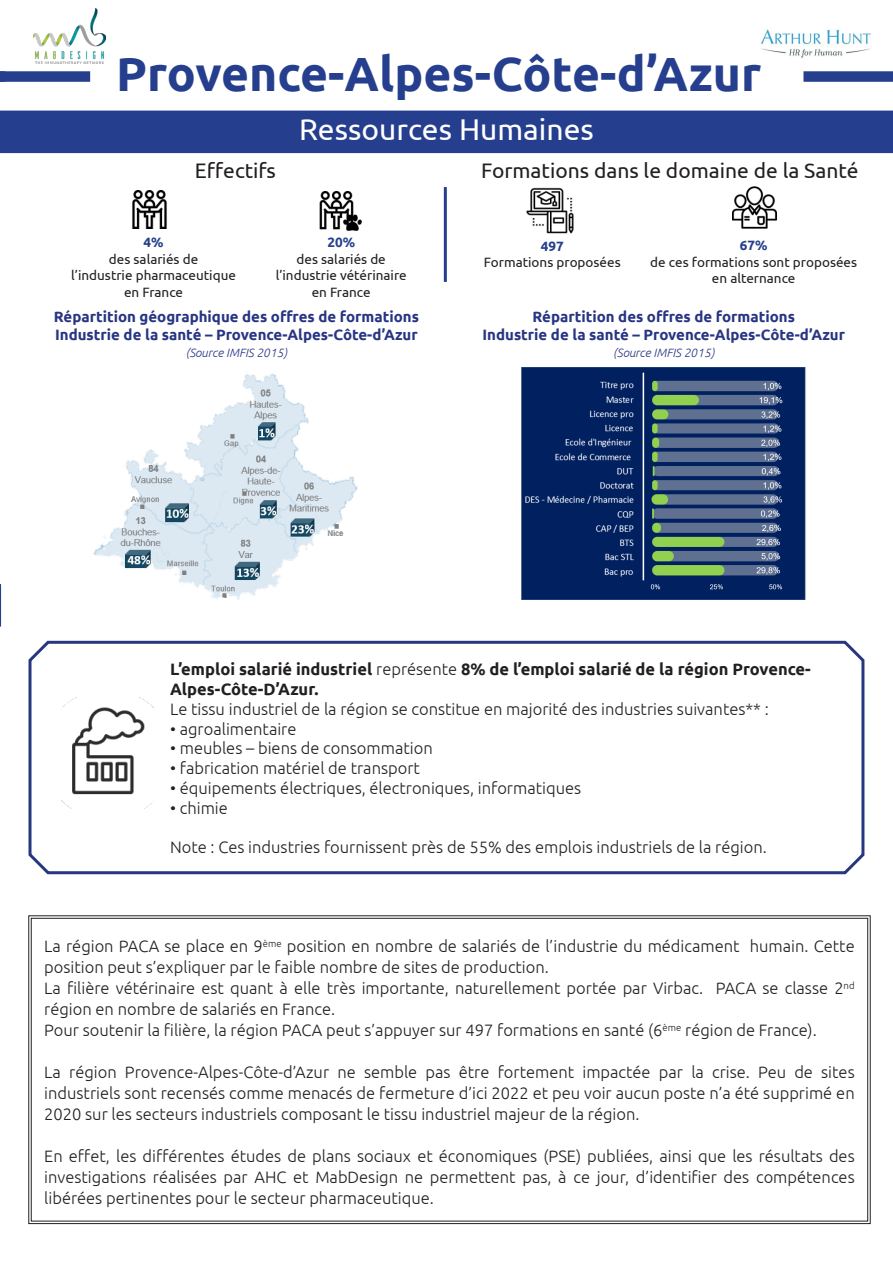
<style>
.page{position:relative;width:893px;height:1263px;background:#fff}
.page>*{position:absolute;margin:0;border:0;box-sizing:border-box;transform-origin:0 0}
.t1{font:700 48px "Ubuntu";color:#253f8e}
.t2{font:30px "Ubuntu";color:#fff}
.t3{font:21px "Ubuntu";color:#231f20}
.t4{font:300 16.5px/21px "Ubuntu";color:#231f20}
.t5{font:700 16.5px/19.8px "Ubuntu";color:#231f20}
.t6{font:700 15px "Ubuntu";color:#283583}
.t7{font:13.5px/16.5px "Ubuntu";color:#231f20;text-align:center}
.t8{font:700 13.5px "Ubuntu";color:#253f8e}
.t9{font:italic 300 12px "Ubuntu";color:#283583}
.s1{font-weight:300}
</style>
<div class="page">
<svg style="left:0;top:584px;width:1px;height:43px"></svg>
<div style="left:0;top:111px;width:893px;height:42px;background:#253f8e"></div>
<img style="left:132px;top:191px;width:35px;height:38px">
<img style="left:319px;top:191px;width:43px;height:40px">
<img style="left:732px;top:187px;width:44px;height:42px">
<img style="left:526px;top:187px;width:48px;height:47px">
<hr style="left:444px;top:187px;width:3px;height:95px;background:#253f8e">
<svg style="left:28px;top:915px;width:843px;height:309px"></svg>
<div style="left:0;top:71px;width:90px;height:11px;background:#253f8e"></div>
<div style="left:803px;top:71px;width:90px;height:11px;background:#253f8e"></div>
<img style="left:93px;top:373px;width:264px;height:227px">
<img style="left:521px;top:367px;width:285px;height:232px">
<img style="left:34px;top:9px;width:72px;height:55px">
<img style="left:761px;top:29px;width:110px;height:29px">
<svg style="left:28px;top:640px;width:837px;height:235px"></svg>
<img style="left:62px;top:698px;width:92px;height:110px">
<p class="t1" style="left:116px;top:45px;width:647px">Provence-Alpes-Côte-d’Azur</p>
<p class="t2" style="left:299px;top:111px;width:296px">Ressources Humaines</p>
<p class="t3" style="left:195px;top:158px;width:83px">Effectifs</p>
<p class="t3" style="left:481px;top:158px;width:379px">Formations dans le domaine de la Santé</p>
<p class="t8" style="left:144px;top:234px;width:22px">4%</p>
<p class="t7" style="left:109px;top:250px;width:91px">des salariés de</p>
<p class="t7" style="left:71px;top:267px;width:166px">l’industrie pharmaceutique</p>
<p class="t7" style="left:124px;top:283px;width:61px">en France</p>
<p class="t8" style="left:327px;top:234px;width:29px">20%</p>
<p class="t7" style="left:297px;top:250px;width:91px">des salariés de</p>
<p class="t7" style="left:276px;top:267px;width:133px">l’industrie vétérinaire</p>
<p class="t7" style="left:312px;top:283px;width:61px">en France</p>
<p class="t6" style="left:54px;top:307px;width:366px">Répartition géographique des offres de formations</p>
<p class="t6" style="left:55px;top:325px;width:364px">Industrie de la santé – Provence-Alpes-Côte-d’Azur</p>
<p class="t9" style="left:186px;top:345px;width:103px">(Source IMFIS 2015)</p>
<p class="t8" style="left:541px;top:238px;width:25px">497</p>
<p class="t7" style="left:484px;top:254px;width:138px">Formations proposées</p>
<p class="t8" style="left:740px;top:237px;width:29px">67%</p>
<p class="t7" style="left:650px;top:253px;width:208px">de ces formations sont proposées en alternance</p>
<p class="t6" style="left:533px;top:307px;width:264px">Répartition des offres de formations</p>
<p class="t6" style="left:483px;top:325px;width:364px">Industrie de la santé – Provence-Alpes-Côte-d’Azur</p>
<p class="t9" style="left:613px;top:345px;width:103px">(Source IMFIS 2015)</p>
<p class="t5" style="left:170px;top:659px;width:642px">L’emploi salarié industriel <span class="s1">représente</span> 8% de l’emploi salarié de la région Provence-<br>Alpes-Côte-D’Azur.</p>
<p class="t4" style="left:170px;top:698px;width:600px">Le tissu industriel de la région se constitue en majorité des industries suivantes** :</p>
<p class="t4" style="left:170px;top:718px;width:128px">• agroalimentaire</p>
<p class="t4" style="left:170px;top:737px;width:264px">• meubles – biens de consommation</p>
<p class="t4" style="left:170px;top:757px;width:251px">• fabrication matériel de transport</p>
<p class="t4" style="left:170px;top:777px;width:413px">• équipements électriques, électroniques, informatiques</p>
<p class="t4" style="left:170px;top:797px;width:59px">• chimie</p>
<p class="t4" style="left:170px;top:836px;width:598px">Note : Ces industries fournissent près de 55% des emplois industriels de la région.</p>
<p class="t4" style="left:44px;top:935px;width:812px">La région PACA se place en 9<sup>ème</sup> position en nombre de salariés de l’industrie du médicament humain. Cette position peut s’expliquer par le faible nombre de sites de production.</p>
<p class="t4" style="left:44px;top:977px;width:812px">La filière vétérinaire est quant à elle très importante, naturellement portée par Virbac. PACA se classe 2<sup>nd</sup></p>
<p class="t4" style="left:44px;top:998px;width:292px">région en nombre de salariés en France.</p>
<p class="t4" style="left:44px;top:1019px;width:774px">Pour soutenir la filière, la région PACA peut s’appuyer sur 497 formations en santé (6<sup>ème</sup> région de France).</p>
<p class="t4" style="left:44px;top:1061px;width:812px">La région Provence-Alpes-Côte-d’Azur ne semble pas être fortement impactée par la crise. Peu de sites</p>
<p class="t4" style="left:44px;top:1082px;width:812px">industriels sont recensés comme menacés de fermeture d’ici 2022 et peu voir aucun poste n’a été supprimé en<br>2020 sur les secteurs industriels composant le tissu industriel majeur de la région.</p>
<p class="t4" style="left:44px;top:1145px;width:812px">En effet, les différentes études de plans sociaux et économiques (PSE) publiées, ainsi que les résultats des</p>
<p class="t4" style="left:44px;top:1166px;width:812px">investigations réalisées par AHC et MabDesign ne permettent pas, à ce jour, d’identifier des compétences</p>
<p class="t4" style="left:44px;top:1187px;width:391px">libérées pertinentes pour le secteur pharmaceutique.</p>
</div>
